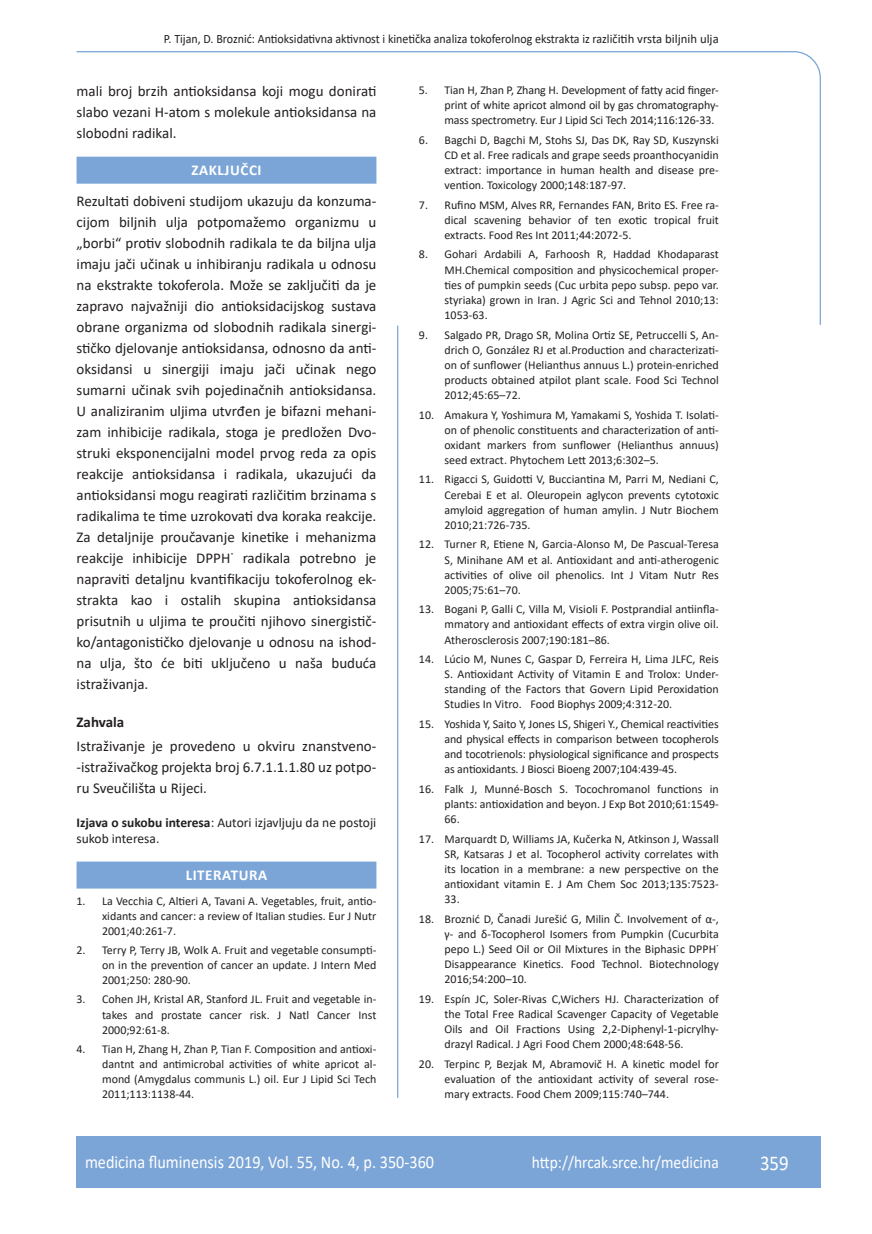
<style>
.page{position:relative;width:872px;height:1234px;background:#fff}
.page>*{position:absolute;margin:0;border:0;box-sizing:border-box;transform-origin:0 0}
.t1{font:21px "Calibri";color:#fff;scale:.9 1}
.t2{font:18px "Calibri";color:#fff;scale:.9 1}
.t3{font:17.25px "Calibri";color:#fff;scale:.9 1}
.osnovni_tekst{font:15px/21px "Calibri";color:#231f20;text-align:justify}
.naslov_ruler{font:700 15px "Calibri";letter-spacing:.04em;color:#fff}
.podnaslov{font:700 15px "Calibri";color:#231f20}
.izjava{font:13.5px/16.5px "Calibri";color:#231f20}
.glava{font:12.75px "Calibri";color:#231f20;scale:.94 1}
.literatura{font:12px/15.1px "Calibri";color:#231f20;text-align:justify}
.s1{font-weight:700}
</style>
<div class="page">
<svg style="left:76px;top:51px;width:745px;height:275px"></svg>
<hr style="left:397px;top:325px;width:1px;height:772px;background:#7ca5d7">
<div style="left:77px;top:1135px;width:744px;height:51px;background:#7ca5d7"></div>
<div style="left:77px;top:157px;width:299px;height:27px;background:#7ca5d7"></div>
<div style="left:77px;top:861px;width:299px;height:27px;background:#7ca5d7"></div>
<p class="glava" style="left:164px;top:29px;width:592px">P. Tijan, D. Broznić: Antioksidativna aktivnost i kinetička analiza tokoferolnog ekstrakta iz različitih vrsta biljnih ulja</p>
<p class="osnovni_tekst" style="left:77px;top:80px;width:301px">mali broj brzih antioksidansa koji mogu donirati slabo vezani H-atom s molekule antioksidansa na slobodni radikal.</p>
<p class="naslov_ruler" style="left:191px;top:160px;width:72px">ZAKLJUČCI</p>
<p class="osnovni_tekst" style="left:77px;top:190px;width:301px">Rezultati dobiveni studijom ukazuju da konzuma&shy;cijom biljnih ulja potpomažemo organizmu u „borbi“ protiv slobodnih radikala te da biljna ulja imaju jači učinak u inhibiranju radikala u odnosu na ekstrakte tokoferola. Može se zaključiti da je zapravo najvažniji dio antioksidacijskog sustava obrane organizma od slobodnih radikala sinergi&shy;stičko djelovanje antioksidansa, odnosno da anti&shy;oksidansi u sinergiji imaju jači učinak nego sumarni učinak svih pojedinačnih antioksidansa.<br>U analiziranim uljima utvrđen je bifazni mehani&shy;zam inhibicije radikala, stoga je predložen Dvo&shy;struki eksponencijalni model prvog reda za opis reakcije antioksidansa i radikala, ukazujući da antioksidansi mogu reagirati različitim brzinama s radikalima te time uzrokovati dva koraka reakcije.<br>Za detaljnije proučavanje kinetike i mehanizma reakcije inhibicije DPPH˙ radikala potrebno je napraviti detaljnu kvantifikaciju tokoferolnog ek&shy;strakta kao i ostalih skupina antioksidansa prisutnih u uljima te proučiti njihovo sinergistič&shy;ko/antagonističko djelovanje u odnosu na ishod&shy;na ulja, što će biti uključeno u naša buduća istraživanja.</p>
<p class="podnaslov" style="left:77px;top:711px;width:49px">Zahvala</p>
<p class="osnovni_tekst" style="left:77px;top:735px;width:301px">Istraživanje je provedeno u okviru znanstveno--istraživačkog projekta broj 6.7.1.1.1.80 uz potpo&shy;ru Sveučilišta u Rijeci.</p>
<p class="izjava" style="left:77px;top:813px;width:301px"><span class="s1">Izjava o sukobu interesa</span>: Autori izjavljuju da ne postoji sukob interesa.</p>
<p class="naslov_ruler" style="left:186px;top:864px;width:83px">LITERATURA</p>
<p class="literatura" style="left:102px;top:892px;width:276px;text-indent:-26px">1. La Vecchia C, Altieri A, Tavani A. Vegetables, fruit, antio&shy;xidants and cancer: a review of Italian studies. Eur J Nutr 2001;40:261-7.</p>
<p class="literatura" style="left:102px;top:942px;width:276px;text-indent:-26px">2. Terry P, Terry JB, Wolk A. Fruit and vegetable consumpti&shy;on in the prevention of cancer an update. J Intern Med 2001;250: 280-90.</p>
<p class="literatura" style="left:102px;top:991px;width:276px;text-indent:-26px">3. Cohen JH, Kristal AR, Stanford JL. Fruit and vegetable in&shy;takes and prostate cancer risk. J Natl Cancer Inst 2000;92:61-8.</p>
<p class="literatura" style="left:102px;top:1040px;width:276px;text-indent:-26px">4. Tian H, Zhang H, Zhan P, Tian F. Composition and antioxi&shy;dantnt and antimicrobal activities of white apricot al&shy;mond (Amygdalus communis L.) oil. Eur J Lipid Sci Tech 2011;113:1138-44.</p>
<p class="literatura" style="left:444px;top:82px;width:276px;text-indent:-26px">5. Tian H, Zhan P, Zhang H. Development of fatty acid finger&shy;print of white apricot almond oil by gas chromatography&shy;mass spectrometry. Eur J Lipid Sci Tech 2014;116:126-33.</p>
<p class="literatura" style="left:444px;top:132px;width:276px;text-indent:-26px">6. Bagchi D, Bagchi M, Stohs SJ, Das DK, Ray SD, Kuszynski CD et al. Free radicals and grape seeds proanthocyanidin extract: importance in human health and disease pre&shy;vention. Toxicology 2000;148:187-97.</p>
<p class="literatura" style="left:444px;top:197px;width:276px;text-indent:-26px">7. Rufino MSM, Alves RR, Fernandes FAN, Brito ES. Free ra&shy;dical scavening behavior of ten exotic tropical fruit extracts. Food Res Int 2011;44:2072-5.</p>
<p class="literatura" style="left:444px;top:246px;width:276px;text-indent:-26px">8. Gohari Ardabili A, Farhoosh R, Haddad Khodaparast MH.Chemical composition and physicochemical proper&shy;ties of pumpkin seeds (Cuc urbita pepo subsp. pepo var. styriaka) grown in Iran. J Agric Sci and Tehnol 2010;13:<br>1053-63.</p>
<p class="literatura" style="left:444px;top:326px;width:276px;text-indent:-26px">9. Salgado PR, Drago SR, Molina Ortiz SE, Petruccelli S, An&shy;drich O, González RJ et al.Production and characterizati&shy;on of sunflower (Helianthus annuus L.) protein-enriched products obtained atpilot plant scale. Food Sci Technol 2012;45:65–72.</p>
<p class="literatura" style="left:444px;top:406px;width:276px;text-indent:-26px">10. Amakura Y, Yoshimura M, Yamakami S, Yoshida T. Isolati&shy;on of phenolic constituents and characterization of anti&shy;oxidant markers from sunflower (Helianthus annuus) seed extract. Phytochem Lett 2013;6:302–5.</p>
<p class="literatura" style="left:444px;top:471px;width:276px;text-indent:-26px">11. Rigacci S, Guidotti V, Bucciantina M, Parri M, Nediani C, Cerebai E et al. Oleuropein aglycon prevents cytotoxic amyloid aggregation of human amylin. J Nutr Biochem 2010;21:726-735.</p>
<p class="literatura" style="left:444px;top:536px;width:276px;text-indent:-26px">12. Turner R, Etiene N, Garcia-Alonso M, De Pascual-Teresa S, Minihane AM et al. Antioxidant and anti-atherogenic activities of olive oil phenolics. Int J Vitam Nutr Res 2005;75:61–70.</p>
<p class="literatura" style="left:444px;top:601px;width:276px;text-indent:-26px">13. Bogani P, Galli C, Villa M, Visioli F. Postprandial antiinfla&shy;mmatory and antioxidant effects of extra virgin olive oil.<br>Atherosclerosis 2007;190:181–86.</p>
<p class="literatura" style="left:444px;top:651px;width:276px;text-indent:-26px">14. Lúcio M, Nunes C, Gaspar D, Ferreira H, Lima JLFC, Reis S. Antioxidant Activity of Vitamin E and Trolox: Under&shy;standing of the Factors that Govern Lipid Peroxidation Studies In Vitro. Food Biophys 2009;4:312-20.</p>
<p class="literatura" style="left:444px;top:715px;width:276px;text-indent:-26px">15. Yoshida Y, Saito Y, Jones LS, Shigeri Y., Chemical reactivities and physical effects in comparison between tocopherols and tocotrienols: physiological significance and prospects as antioxidants. J Biosci Bioeng 2007;104:439-45.</p>
<p class="literatura" style="left:444px;top:780px;width:276px;text-indent:-26px">16. Falk J, Munné-Bosch S. Tocochromanol functions in plants: antioxidation and beyon. J Exp Bot 2010;61:1549- 66.</p>
<p class="literatura" style="left:444px;top:830px;width:276px;text-indent:-26px">17. Marquardt D, Williams JA, Kučerka N, Atkinson J, Wassall SR, Katsaras J et al. Tocopherol activity correlates with its location in a membrane: a new perspective on the antioxidant vitamin E. J Am Chem Soc 2013;135:7523- 33.</p>
<p class="literatura" style="left:444px;top:910px;width:276px;text-indent:-26px">18. Broznić D, Čanadi Jurešić G, Milin Č. Involvement of α-, γ- and δ-Tocopherol Isomers from Pumpkin (Cucurbita pepo L.) Seed Oil or Oil Mixtures in the Biphasic DPPH˙ Disappearance Kinetics. Food Technol. Biotechnology 2016;54:200–10.</p>
<p class="literatura" style="left:444px;top:990px;width:276px;text-indent:-26px">19. Espín JC, Soler-Rivas C,Wichers HJ. Characterization of the Total Free Radical Scavenger Capacity of Vegetable Oils and Oil Fractions Using 2,2-Diphenyl-1-picrylhy&shy;drazyl Radical. J Agri Food Chem 2000;48:648-56.</p>
<p class="literatura" style="left:444px;top:1055px;width:276px;text-indent:-26px">20. Terpinc P, Bezjak M, Abramovič H. A kinetic model for evaluation of the antioxidant activity of several rose&shy;mary extracts. Food Chem 2009;115:740–744.</p>
<p class="t2" style="left:85px;top:1149px;width:389px">medicina fluminensis 2019, Vol. 55, No. 4, p. 350-360</p>
<p class="t3" style="left:532px;top:1150px;width:209px">http://hrcak.srce.hr/medicina</p>
<p class="t1" style="left:760px;top:1147px;width:33px">359</p>
</div>
